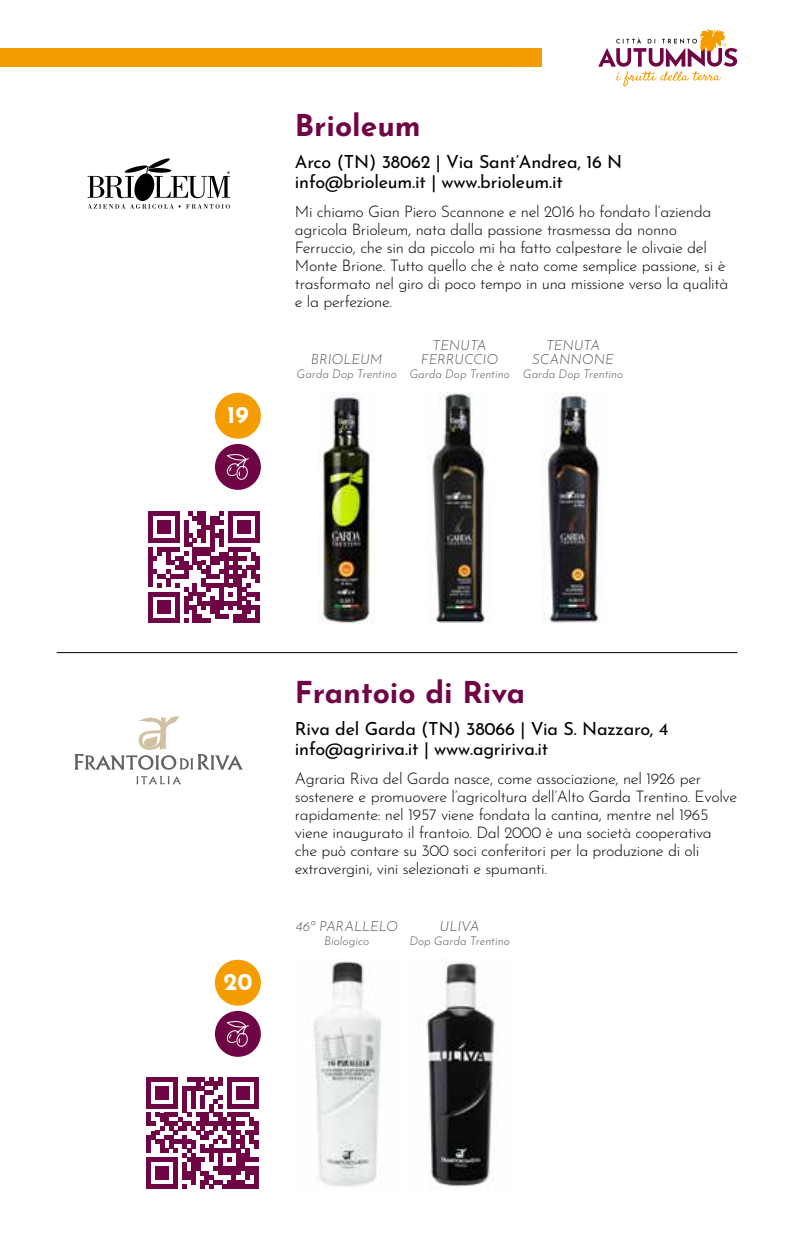
<style>
.page{position:relative;width:794px;height:1248px;background:#fff}
.page>*{position:absolute;margin:0;border:0;box-sizing:border-box;transform-origin:0 0}
.t1{font:700 30px "Josefin Sans";color:#700545}
.t2{font:700 24px "Josefin Sans";color:#fff}
.t3{font:18px/20px "Josefin Sans";letter-spacing:-.01em;color:#000}
.t4{font:300 16px/18px "Josefin Sans";letter-spacing:-.02em;color:#000}
.t5{font:italic 300 14px/14px "Josefin Sans";letter-spacing:-.005em;color:#575756;text-align:center}
.t6{font:italic 300 12px "Josefin Sans";color:#575756}
</style>
<div class="page">
<div style="left:0;top:48px;width:541px;height:19px;background:#f59c00"></div>
<svg style="left:598px;top:29px;width:139px;height:57px"></svg>
<hr style="left:57px;top:652px;width:680px;height:1px;background:#000">
<div style="left:215px;top:959px;width:46px;height:46px;background:#f59c00;border-radius:50%"></div>
<div style="left:215px;top:1010px;width:46px;height:46px;background:#700545;border-radius:50%"></div>
<svg style="left:226px;top:1021px;width:23px;height:25px"></svg>
<div style="left:215px;top:393px;width:46px;height:45px;background:#f59c00;border-radius:50%"></div>
<div style="left:215px;top:444px;width:46px;height:46px;background:#700545;border-radius:50%"></div>
<svg style="left:226px;top:454px;width:23px;height:26px"></svg>
<svg style="left:136px;top:776px;width:45px;height:8px"></svg>
<svg style="left:75px;top:716px;width:168px;height:53px"></svg>
<svg style="left:88px;top:158px;width:142px;height:51px"></svg>
<svg style="left:147px;top:1077px;width:111px;height:111px"></svg>
<svg style="left:148px;top:511px;width:112px;height:112px"></svg>
<div style="left:255px;top:560px;width:5px;height:9px;background:#700545"></div>
<div style="left:255px;top:574px;width:5px;height:9px;background:#700545"></div>
<div style="left:255px;top:591px;width:5px;height:9px;background:#700545"></div>
<div style="left:255px;top:605px;width:5px;height:9px;background:#700545"></div>
<div style="left:255px;top:614px;width:5px;height:9px;background:#700545"></div>
<img style="left:313px;top:961px;width:69px;height:226px">
<img style="left:318px;top:394px;width:57px;height:229px">
<img style="left:426px;top:959px;width:69px;height:229px">
<img style="left:428px;top:393px;width:57px;height:230px">
<img style="left:541px;top:394px;width:59px;height:229px">
<h2 class="t2" style="left:227px;top:393px;width:23px">19</h2>
<h1 class="t1" style="left:295px;top:99px;width:127px">Brioleum</h1>
<p class="t3" style="left:295px;top:149px;width:329px">Arco (TN) 38062 | Via Sant’Andrea, 16 N info@brioleum.it | www.brioleum.it</p>
<p class="t4" style="left:295px;top:201px;width:435px">Mi chiamo Gian Piero Scannone e nel 2016 ho fondato l’azienda agricola Brioleum, nata dalla passione trasmessa da nonno Ferruccio, che sin da piccolo mi ha fatto calpestare le olivaie del Monte Brione. Tutto quello che è nato come semplice passione, si è trasformato nel giro di poco tempo in una missione verso la qualità e la perfezione.</p>
<p class="t5" style="left:311px;top:350px;width:73px">BRIOLEUM</p>
<p class="t6" style="left:296px;top:363px;width:102px">Garda Dop Trentino</p>
<p class="t5" style="left:421px;top:336px;width:79px">TENUTA<br>FERRUCCIO</p>
<p class="t6" style="left:409px;top:363px;width:102px">Garda Dop Trentino</p>
<p class="t5" style="left:532px;top:336px;width:83px">TENUTA<br>SCANNONE</p>
<p class="t6" style="left:523px;top:363px;width:102px">Garda Dop Trentino</p>
<h2 class="t2" style="left:223px;top:960px;width:31px">20</h2>
<h1 class="t1" style="left:295px;top:666px;width:232px">Frantoio di Riva</h1>
<p class="t3" style="left:295px;top:716px;width:375px">Riva del Garda (TN) 38066 | Via S. Nazzaro, 4 info@agririva.it | www.agririva.it</p>
<p class="t4" style="left:295px;top:767px;width:444px">Agraria Riva del Garda nasce, come associazione, nel 1926 per sostenere e promuovere l’agricoltura dell’Alto Garda Trentino. Evolve rapidamente: nel 1957 viene fondata la cantina, mentre nel 1965 viene inaugurato il frantoio. Dal 2000 è una società cooperativa che può contare su 300 soci conferitori per la produzione di oli extravergini, vini selezionati e spumanti.</p>
<p class="t5" style="left:295px;top:917px;width:104px">46º PARALLELO</p>
<p class="t6" style="left:324px;top:930px;width:47px">Biologico</p>
<p class="t5" style="left:439px;top:917px;width:42px">ULIVA</p>
<p class="t6" style="left:409px;top:930px;width:102px">Dop Garda Trentino</p>
</div>
